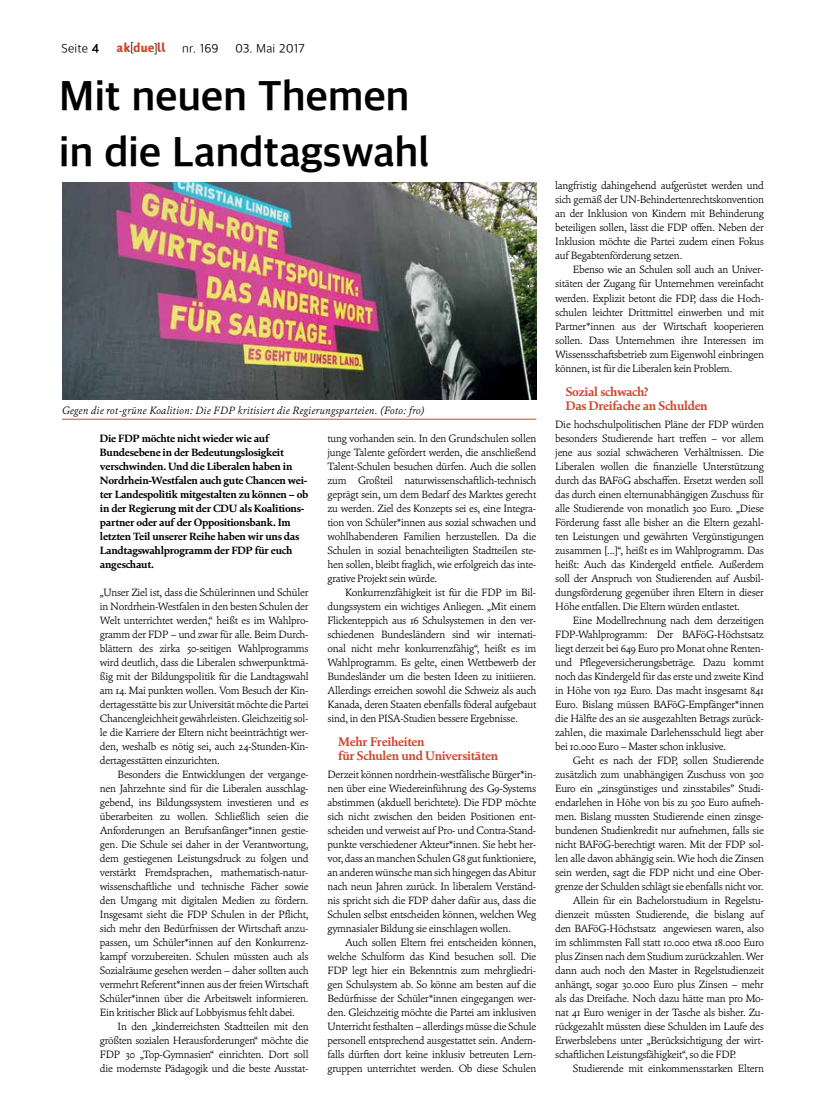
<style>
.page{position:relative;width:826px;height:1110px;background:#fff}
.page>*{position:absolute;margin:0;border:0;box-sizing:border-box;transform-origin:0 0}
.t1{font:700 42.5px/56px "Akduell Apple SD Gothic Neo";letter-spacing:-.01em;color:#000}
.t2{font:700 12.5px/14px "Cala";letter-spacing:-.025em;color:#d1442a}
.t3{font:300 12.5px "Akduell Apple SD Gothic Neo";letter-spacing:.01em;color:#000}
.t4{font:12.5px "Akduell 03";letter-spacing:.02em;color:#d1442a}
.t5{font:300 10.62px/14px "Cala";letter-spacing:-.025em;color:#000;text-align:justify}
.t6{font:700 10.62px/14px "Cala";letter-spacing:-.025em;color:#000}
.t7{font:italic 300 10.62px "Cala";letter-spacing:.02em;color:#000}
.s1{font-weight:700}
.s2{color:#000}
</style>
<div class="page">
<img style="left:62px;top:182px;width:474px;height:217px">
<hr style="left:62px;top:419px;width:474px;height:1px;background:#d1442a">
<p class="t3" style="left:62px;top:40px;width:39px">Seite <span class="s1">4</span></p>
<p class="t4" style="left:116px;top:42px;width:51px">ak<span class="s2">[</span>due<span class="s2">]</span>ll</p>
<p class="t3" style="left:182px;top:40px;width:38px">nr. 169</p>
<p class="t3" style="left:235px;top:40px;width:71px">03. Mai 2017</p>
<h1 class="t1" style="left:59px;top:66px;width:372px">Mit neuen Themen in die Landtagswahl</h1>
<p class="t7" style="left:62px;top:403px;width:364px">Gegen die rot-grüne Koalition: Die FDP kritisiert die Regierungsparteien. (Foto: fro)</p>
<p class="t6" style="left:100px;top:431px;width:210px">Die FDP möchte nicht wieder wie auf Bundesebene in der Bedeutungslosigkeit verschwinden. Und die Liberalen haben in Nordrhein-Westfalen auch gute Chancen wei&shy;ter Landespolitik mitgestalten zu können – ob in der Regierung mit der CDU als Koalitions&shy;partner oder auf der Oppositionsbank. Im letzten Teil unserer Reihe haben wir uns das Landtagswahlprogramm der FDP für euch angeschaut.</p>
<p class="t5" style="left:100px;top:585px;width:210px">„Unser Ziel ist, dass die Schülerinnen und Schüler in Nordrhein-Westfalen in den besten Schulen der Welt unterrichtet werden,“ heißt es im Wahlpro&shy;gramm der FDP – und zwar für alle. Beim Durch&shy;blättern des zirka 50-seitigen Wahlprogramms wird deutlich, dass die Liberalen schwerpunktmä&shy;ßig mit der Bildungspolitik für die Landtagswahl am 14. Mai punkten wollen. Vom Besuch der Kin&shy;dertagesstätte bis zur Universität möchte die Partei Chancengleichheit gewährleisten. Gleichzeitig sol&shy;le die Karriere der Eltern nicht beeinträchtigt wer&shy;den, weshalb es nötig sei, auch 24-Stunden-Kin&shy;dertagesstätten einzurichten.</p>
<p class="t5" style="left:100px;top:767px;width:210px;text-indent:18px">Besonders die Entwicklungen der vergange&shy;nen Jahrzehnte sind für die Liberalen ausschlag&shy;gebend, ins Bildungssystem investieren und es überarbeiten zu wollen. Schließlich seien die Anforderungen an Berufsanfänger*innen gestie&shy;gen. Die Schule sei daher in der Verantwortung, dem gestiegenen Leistungsdruck zu folgen und verstärkt Fremdsprachen, mathematisch-natur&shy;wissenschaftliche und technische Fächer sowie den Umgang mit digitalen Medien zu fördern.<br>Insgesamt sieht die FDP Schulen in der Pflicht, sich mehr den Bedürfnissen der Wirtschaft anzu&shy;passen, um Schüler*innen auf den Konkurrenz&shy;kampf vorzubereiten. Schulen müssten auch als Sozialräume gesehen werden – daher sollten auch vermehrt Referent*innen aus der freien Wirtschaft Schüler*innen über die Arbeitswelt informieren.<br>Ein kritischer Blick auf Lobbyismus fehlt dabei.</p>
<p class="t5" style="left:100px;top:1019px;width:210px;text-indent:18px">In den „kinderreichsten Stadtteilen mit den größten sozialen Herausforderungen“ möchte die FDP 30 „Top-Gymnasien“ einrichten. Dort soll die modernste Pädagogik und die beste Ausstat-</p>
<p class="t5" style="left:327px;top:431px;width:210px">tung vorhanden sein. In den Grundschulen sollen junge Talente gefördert werden, die anschließend Talent-Schulen besuchen dürfen. Auch die sollen zum Großteil naturwissenschaftlich-technisch geprägt sein, um dem Bedarf des Marktes gerecht zu werden. Ziel des Konzepts sei es, eine Integra&shy;tion von Schüler*innen aus sozial schwachen und wohlhabenderen Familien herzustellen. Da die Schulen in sozial benachteiligten Stadtteilen ste&shy;hen sollen, bleibt fraglich, wie erfolgreich das inte&shy;grative Projekt sein würde.</p>
<p class="t5" style="left:327px;top:585px;width:210px;text-indent:18px">Konkurrenzfähigkeit ist für die FDP im Bil&shy;dungssystem ein wichtiges Anliegen. „Mit einem Flickenteppich aus 16 Schulsystemen in den ver&shy;schiedenen Bundesländern sind wir internati&shy;onal nicht mehr konkurrenzfähig“, heißt es im Wahlprogramm. Es gelte, einen Wettbewerb der Bundesländer um die besten Ideen zu initiieren.<br>Allerdings erreichen sowohl die Schweiz als auch Kanada, deren Staaten ebenfalls föderal aufgebaut sind, in den PISA-Studien bessere Ergebnisse.</p>
<p class="t2" style="left:338px;top:734px;width:161px">Mehr Freiheiten<br>für Schulen und Universitäten</p>
<p class="t5" style="left:327px;top:767px;width:210px">Derzeit können nordrhein-westfälische Bürger*in&shy;nen über eine Wiedereinführung des G9-Systems abstimmen (akduell berichtete). Die FDP möchte sich nicht zwischen den beiden Positionen ent&shy;scheiden und verweist auf Pro- und Contra-Stand&shy;punkte verschiedener Akteur*innen. Sie hebt her&shy;vor, dass an manchen Schulen G8 gut funktioniere, an anderen wünsche man sich hingegen das Abitur nach neun Jahren zurück. In liberalem Verständ&shy;nis spricht sich die FDP daher dafür aus, dass die Schulen selbst entscheiden können, welchen Weg gymnasialer Bildung sie einschlagen wollen.</p>
<p class="t5" style="left:327px;top:935px;width:210px;text-indent:18px">Auch sollen Eltern frei entscheiden können, welche Schulform das Kind besuchen soll. Die FDP legt hier ein Bekenntnis zum mehrgliedri&shy;gen Schulsystem ab. So könne am besten auf die Bedürfnisse der Schüler*innen eingegangen wer&shy;den. Gleichzeitig möchte die Partei am inklusiven Unterricht festhalten – allerdings müsse die Schule personell entsprechend ausgestattet sein. Andern&shy;falls dürften dort keine inklusiv betreuten Lern&shy;gruppen unterrichtet werden. Ob diese Schulen</p>
<p class="t5" style="left:555px;top:179px;width:210px">langfristig dahingehend aufgerüstet werden und sich gemäß der UN-Behindertenrechtskonvention an der Inklusion von Kindern mit Behinderung beteiligen sollen, lässt die FDP offen. Neben der Inklusion möchte die Partei zudem einen Fokus auf Begabtenförderung setzen.</p>
<p class="t5" style="left:555px;top:263px;width:210px;text-indent:18px">Ebenso wie an Schulen soll auch an Univer&shy;sitäten der Zugang für Unternehmen vereinfacht werden. Explizit betont die FDP, dass die Hoch&shy;schulen leichter Drittmittel einwerben und mit Partner*innen aus der Wirtschaft kooperieren sollen. Dass Unternehmen ihre Interessen im Wissensschaftsbetrieb zum Eigenwohl einbringen können, ist für die Liberalen kein Problem.</p>
<p class="t2" style="left:566px;top:384px;width:143px">Sozial schwach?<br>Das Dreifache an Schulden</p>
<p class="t5" style="left:555px;top:417px;width:210px">Die hochschulpolitischen Pläne der FDP würden besonders Studierende hart treffen – vor allem jene aus sozial schwächeren Verhältnissen. Die Liberalen wollen die finanzielle Unterstützung durch das BAFöG abschaffen. Ersetzt werden soll das durch einen elternunabhängigen Zuschuss für alle Studierende von monatlich 300 Euro. „Diese Förderung fasst alle bisher an die Eltern gezahl&shy;ten Leistungen und gewährten Vergünstigungen zusammen [...]“, heißt es im Wahlprogramm. Das heißt: Auch das Kindergeld entfiele. Außerdem soll der Anspruch von Studierenden auf Ausbil&shy;dungsförderung gegenüber ihren Eltern in dieser Höhe entfallen. Die Eltern würden entlastet.</p>
<p class="t5" style="left:555px;top:613px;width:210px;text-indent:18px">Eine Modellrechnung nach dem derzeitigen FDP-Wahlprogramm: Der BAFöG-Höchstsatz liegt derzeit bei 649 Euro pro Monat ohne Renten&shy;und Pflegeversicherungsbeträge. Dazu kommt noch das Kindergeld für das erste und zweite Kind in Höhe von 192 Euro. Das macht insgesamt 841<br>Euro. Bislang müssen BAFöG-Empfänger*innen die Hälfte des an sie ausgezahlten Betrags zurück&shy;zahlen, die maximale Darlehensschuld liegt aber bei 10.000 Euro – Master schon inklusive.</p>
<p class="t5" style="left:573px;top:753px;width:192px">Geht es nach der FDP, sollen Studierende</p>
<p class="t5" style="left:555px;top:767px;width:210px">zusätzlich zum unabhängigen Zuschuss von 300</p>
<p class="t5" style="left:555px;top:781px;width:210px">Euro ein „zinsgünstiges und zinsstabiles” Studi-</p>
<p class="t5" style="left:555px;top:795px;width:210px">endarlehen in Höhe von bis zu 500 Euro aufneh-</p>
<p class="t5" style="left:555px;top:809px;width:210px">men. Bislang mussten Studierende einen zinsge-</p>
<p class="t5" style="left:555px;top:823px;width:210px">bundenen Studienkredit nur aufnehmen, falls sie</p>
<p class="t5" style="left:555px;top:837px;width:210px">nicht BAFöG-berechtigt waren. Mit der FDP sol-</p>
<p class="t5" style="left:555px;top:851px;width:210px">len alle davon abhängig sein. Wie hoch die Zinsen</p>
<p class="t5" style="left:555px;top:865px;width:210px">sein werden, sagt die FDP nicht und eine Ober-</p>
<p class="t5" style="left:555px;top:879px;width:210px">grenze der Schulden schlägt sie ebenfalls nicht vor.</p>
<p class="t5" style="left:573px;top:893px;width:192px">Allein für ein Bachelorstudium in Regelstu-</p>
<p class="t5" style="left:555px;top:907px;width:210px">dienzeit müssten Studierende, die bislang auf</p>
<p class="t5" style="left:555px;top:921px;width:210px">den BAFöG-Höchstsatz angewiesen waren, also</p>
<p class="t5" style="left:555px;top:935px;width:210px">im schlimmsten Fall statt 10.000 etwa 18.000 Euro</p>
<p class="t5" style="left:555px;top:949px;width:210px">plus Zinsen nach dem Studium zurückzahlen. Wer</p>
<p class="t5" style="left:555px;top:963px;width:210px">dann auch noch den Master in Regelstudienzeit</p>
<p class="t5" style="left:555px;top:977px;width:210px">anhängt, sogar 30.000 Euro plus Zinsen – mehr</p>
<p class="t5" style="left:555px;top:991px;width:210px">als das Dreifache. Noch dazu hätte man pro Mo-</p>
<p class="t5" style="left:555px;top:1005px;width:210px">nat 41 Euro weniger in der Tasche als bisher. Zu-</p>
<p class="t5" style="left:555px;top:1019px;width:210px">rückgezahlt müssten diese Schulden im Laufe des</p>
<p class="t5" style="left:555px;top:1033px;width:210px">Erwerbslebens unter „Berücksichtigung der wirt-</p>
<p class="t5" style="left:555px;top:1047px;width:183px">schaftlichen Leistungsfähigkeit“, so die FDP.</p>
<p class="t5" style="left:573px;top:1061px;width:192px">Studierende mit einkommensstarken Eltern</p>
</div>
